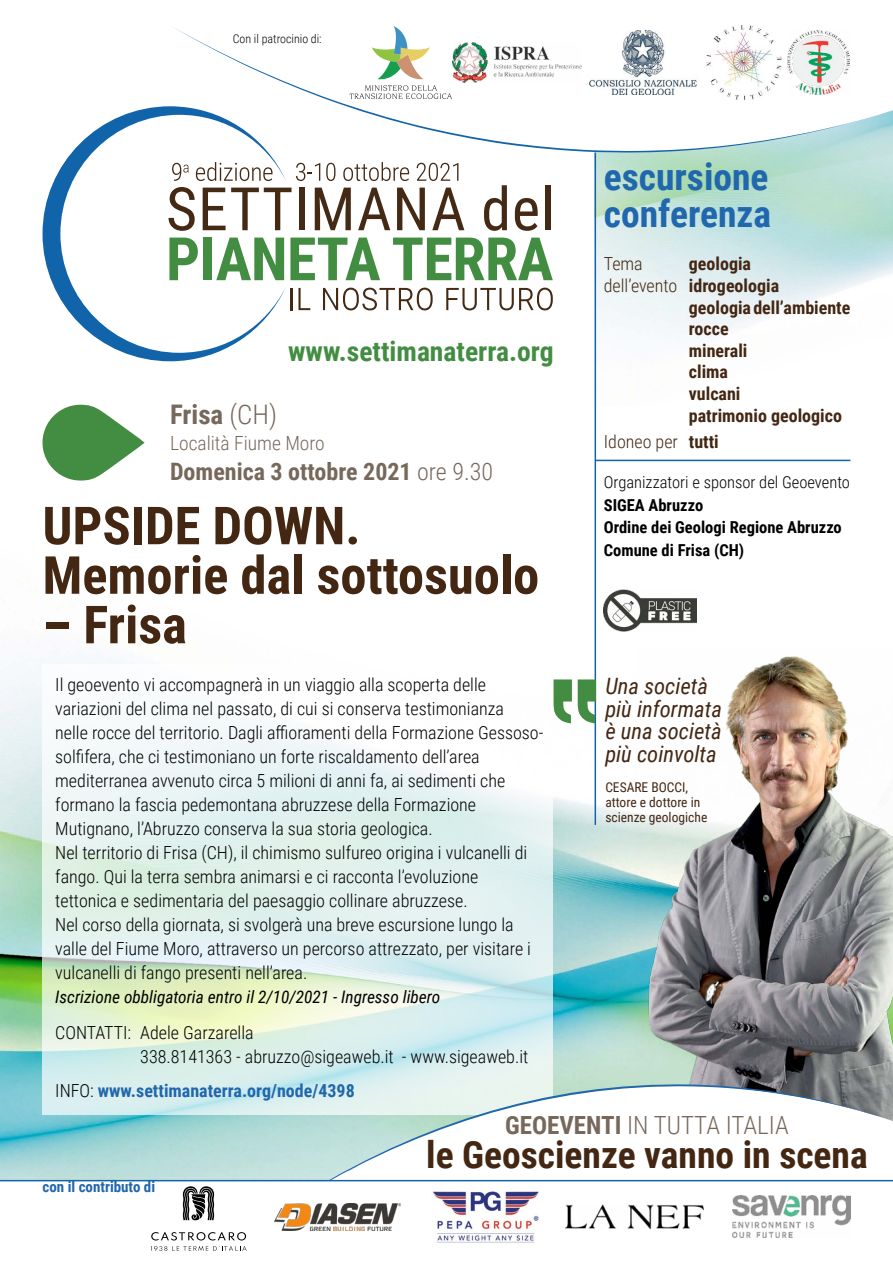
<style>
.page{position:relative;width:893px;height:1263px;background:#fff}
.page>*{position:absolute;margin:0;border:0;box-sizing:border-box;transform-origin:0 0}
.t1{font:700 52.5px/49.5px "Roboto Condensed";color:#432713}
.t2{font:700 37.5px "Roboto Condensed";color:#432713}
.t3{font:700 37.5px/37.5px "Roboto Condensed";color:#2067ad}
.t4{font:700 27.6px "Roboto Condensed";color:#438d43}
.t5{font:700 27px "Roboto Condensed";color:#76685a}
.t6{font:300 25.05px "Roboto Condensed";color:#76685a}
.t7{font:700 24px "Roboto Condensed";color:#76685a}
.t8{font:italic 22.5px/22.5px "Roboto Condensed";color:#432713}
.t9{font:300 19.5px "Roboto Condensed";color:#76685a}
.t10{font:300 18px/24px "Roboto Condensed";color:#000}
.t11{font:700 18px "Roboto Condensed";color:#432713}
.t12{font:700 18px "Roboto Condensed";color:#2067ad}
.t13{font:300 18px "Roboto Condensed";color:#432713}
.t14{font:italic 17.25px "Roboto Condensed";color:#000}
.t15{font:700 16.5px/22.5px "Roboto Condensed";color:#000}
.t16{font:300 16.5px "Roboto Condensed";color:#000}
.t17{font:700 15px "Roboto Condensed";color:#2067ad}
.t18{font:13.5px/15px "Roboto Condensed";color:#432713}
.t19{font:300 12px "Roboto Condensed";color:#000}
.s1{font-weight:300}
.s2{font-weight:300;color:#000}
.s3{font-weight:700}
</style>
<div class="page">
<img style="left:0;top:485px;width:697px;height:695px">
<svg style="left:286px;top:188px;width:6px;height:5px"></svg>
<div style="left:299px;top:188px;width:5px;height:42px;background:#442915"></div>
<svg style="left:315px;top:188px;width:36px;height:42px"></svg>
<svg style="left:358px;top:188px;width:32px;height:42px"></svg>
<svg style="left:397px;top:188px;width:28px;height:42px"></svg>
<svg style="left:432px;top:188px;width:32px;height:42px"></svg>
<svg style="left:484px;top:185px;width:23px;height:46px"></svg>
<svg style="left:515px;top:198px;width:23px;height:33px"></svg>
<div style="left:545px;top:185px;width:5px;height:45px;background:#442915"></div>
<svg style="left:290px;top:238px;width:90px;height:42px"></svg>
<svg style="left:393px;top:238px;width:160px;height:42px"></svg>
<hr style="left:290px;top:288px;width:3px;height:22px;background:#442915">
<svg style="left:298px;top:288px;width:12px;height:22px"></svg>
<svg style="left:323px;top:288px;width:110px;height:22px"></svg>
<svg style="left:446px;top:288px;width:107px;height:22px"></svg>
<svg style="left:43px;top:122px;width:243px;height:239px"></svg>
<svg style="left:172px;top:163px;width:17px;height:18px"></svg>
<svg style="left:196px;top:162px;width:76px;height:19px"></svg>
<svg style="left:296px;top:163px;width:24px;height:18px"></svg>
<svg style="left:326px;top:163px;width:9px;height:18px"></svg>
<svg style="left:343px;top:162px;width:66px;height:19px"></svg>
<svg style="left:417px;top:163px;width:41px;height:18px"></svg>
<svg style="left:43px;top:664px;width:510px;height:451px"></svg>
<img style="left:635px;top:648px;width:258px;height:437px">
<hr style="left:595px;top:153px;width:1px;height:672px;background:#1163aa">
<hr style="left:595px;top:460px;width:255px;height:1px;background:#1163aa">
<svg style="left:43px;top:404px;width:102px;height:77px"></svg>
<svg style="left:554px;top:679px;width:42px;height:44px"></svg>
<img style="left:604px;top:587px;width:92px;height:45px">
<svg style="left:109px;top:25px;width:784px;height:128px"></svg>
<svg style="left:170px;top:26px;width:690px;height:127px"></svg>
<svg style="left:372px;top:26px;width:58px;height:53px"></svg>
<svg style="left:350px;top:85px;width:102px;height:14px"></svg>
<img style="left:453px;top:43px;width:129px;height:39px">
<img style="left:587px;top:31px;width:112px;height:63px">
<img style="left:787px;top:30px;width:62px;height:65px">
<img style="left:707px;top:26px;width:74px;height:73px">
<svg style="left:269px;top:1084px;width:617px;height:96px"></svg>
<img style="left:732px;top:1196px;width:118px;height:41px">
<hr style="left:0;top:1180px;width:893px;height:1px;background:#1163aa">
<svg style="left:151px;top:1232px;width:95px;height:8px"></svg>
<svg style="left:151px;top:1246px;width:96px;height:5px"></svg>
<svg style="left:183px;top:1186px;width:31px;height:34px"></svg>
<img style="left:274px;top:1203px;width:127px;height:27px">
<img style="left:431px;top:1191px;width:108px;height:52px">
<img style="left:566px;top:1205px;width:138px;height:23px">
<p class="t19" style="left:233px;top:30px;width:90px">Con il patrocinio di:</p>
<h3 class="t4" style="left:288px;top:332px;width:267px">www.settimanaterra.org</h3>
<h3 class="t5" style="left:170px;top:396px;width:109px">Frisa <span class="s1">(CH)</span></h3>
<p class="t9" style="left:170px;top:429px;width:156px">Località Fiume Moro</p>
<h3 class="t7" style="left:170px;top:454px;width:324px">Domenica 3 ottobre 2021 <span class="s1">ore 9.30</span></h3>
<h1 class="t1" style="left:43px;top:499px;width:498px">UPSIDE DOWN.<br>Memorie dal sottosuolo</h1>
<h1 class="t1" style="left:43px;top:598px;width:146px">– Frisa</h1>
<p class="t10" style="left:55px;top:672px;width:490px">Il geoevento vi accompagnerà in un viaggio alla scoperta delle variazioni del clima nel passato, di cui si conserva testimonianza<br>nelle rocce del territorio. Dagli affioramenti della Formazione Gessoso&shy;solfifera, che ci testimoniano un forte riscaldamento dell’area mediterranea avvenuto circa 5 milioni di anni fa, ai sedimenti che formano la fascia pedemontana abruzzese della Formazione Mutignano, l’Abruzzo conserva la sua storia geologica.<br>Nel territorio di Frisa (CH), il chimismo sulfureo origina i vulcanelli di fango. Qui la terra sembra animarsi e ci racconta l’evoluzione tettonica e sedimentaria del paesaggio collinare abruzzese.<br>Nel corso della giornata, si svolgerà una breve escursione lungo la valle del Fiume Moro, attraverso un percorso attrezzato, per visitare i vulcanelli di fango presenti nell’area.</p>
<p class="t14" style="left:55px;top:985px;width:387px">Iscrizione obbligatoria entro il 2/10/2021 - Ingresso libero</p>
<p class="t10" style="left:140px;top:1020px;width:390px;text-indent:-85px">CONTATTI: Adele Garzarella<br>338.8141363 - abruzzo@sigeaweb.it - www.sigeaweb.it</p>
<p class="t12" style="left:55px;top:1078px;width:301px"><span class="s2">INFO:</span> www.settimanaterra.org/node/4398</p>
<h2 class="t3" style="left:604px;top:156px;width:169px">escursione conferenza</h2>
<p class="t13" style="left:604px;top:251px;width:40px">Tema</p>
<p class="t11" style="left:689px;top:251px;width:64px">geologia</p>
<p class="t11" style="left:604px;top:273px;width:177px"><span class="s1">dell’evento</span> idrogeologia</p>
<p class="t11" style="left:689px;top:295px;width:163px">geologia dell’ambiente</p>
<p class="t11" style="left:689px;top:316px;width:41px">rocce</p>
<p class="t11" style="left:689px;top:338px;width:60px">minerali</p>
<p class="t11" style="left:689px;top:359px;width:41px">clima</p>
<p class="t11" style="left:689px;top:381px;width:53px">vulcani</p>
<p class="t11" style="left:689px;top:403px;width:155px">patrimonio geologico</p>
<p class="t13" style="left:604px;top:428px;width:117px">Idoneo per <span class="s3">tutti</span></p>
<p class="t16" style="left:604px;top:471px;width:248px">Organizzatori e sponsor del Geoevento</p>
<p class="t15" style="left:604px;top:493px;width:239px">SIGEA Abruzzo<br>Ordine dei Geologi Regione Abruzzo<br>Comune di Frisa (CH)</p>
<p class="t8" style="left:605px;top:674px;width:118px">Una società più informata è una società più coinvolta</p>
<p class="t18" style="left:605px;top:779px;width:104px">CESARE BOCCI, attore e dottore in scienze geologiche</p>
<p class="t17" style="left:43px;top:1176px;width:114px">con il contributo di</p>
<h3 class="t6" style="left:505px;top:1107px;width:285px"><span class="s3">GEOEVENTI</span> IN TUTTA ITALIA</h3>
<h2 class="t2" style="left:426px;top:1128px;width:443px">le Geoscienze vanno in scena</h2>
</div>
